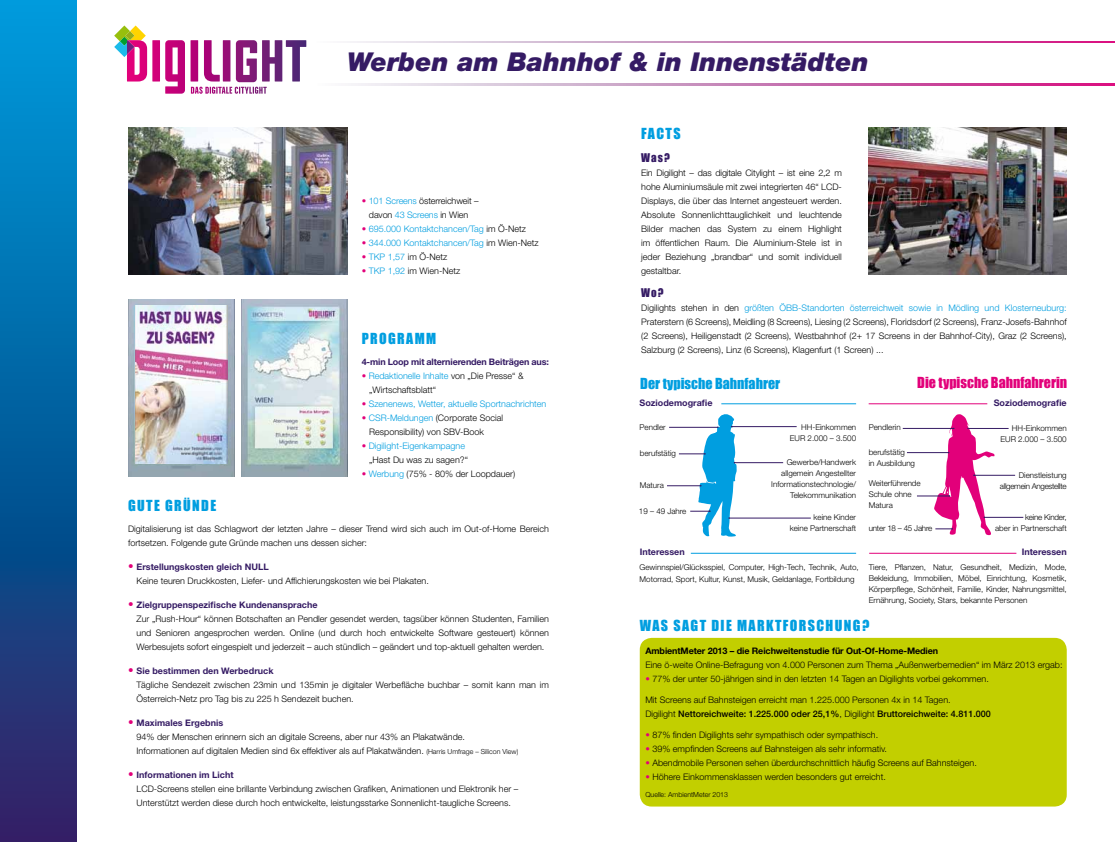
<style>
.page{position:relative;width:1115px;height:842px;background:#fff}
.page>*{position:absolute;margin:0;border:0;box-sizing:border-box;transform-origin:0 0}
.t1{font:italic 900 26px "Helvetica Neue LT Std";color:#351b64}
.t2{font:14px "Impact";letter-spacing:.1em;color:#009ee0}
.t3{font:14px "Impact";color:#e2007a}
.t4{font:14px "Impact";color:#009ee0}
.t5{font:11px "Impact";color:#351b64}
.t6{font:300 9px/14px "Helvetica Neue LT Std";color:#000}
.t7{font:300 9px/14px "Helvetica Neue LT Std";color:#009ee0}
.t8{font:700 9px "Helvetica Neue LT Std";color:#351b64}
.t9{font:700 9px "Helvetica Neue LT Std";letter-spacing:-.01em;color:#000}
.t10{font:300 8px/11px "Helvetica Neue LT Std";color:#000;text-align:right}
.t11{font:300 8px/11px "Helvetica Neue LT Std";letter-spacing:-.035em;color:#000;text-align:right}
.t12{font:300 8px "Helvetica Neue LT Std";letter-spacing:-.025em;color:#000}
.t13{font:300 7px "Helvetica Neue LT Std";color:#000}
.s1{color:#e2007a}
.s2{color:#009ee0}
.s3{color:#000}
.s4{font-size:11px;color:#e2007a}
.s5{font-weight:700;color:#351b64}
.s6{font-weight:700;font-size:11px;color:#e2007a}
.s7{font-size:7px}
.s8{font-weight:500}
</style>
<div class="page">
<div style="left:639px;top:638px;width:427px;height:168px;background:#c2cf00;border-radius:12px"></div>
<svg style="left:114px;top:26px;width:192px;height:68px"></svg>
<svg style="left:350px;top:41px;width:764px;height:2px;background:#d182b8"></svg>
<svg style="left:351px;top:84px;width:763px;height:1px"></svg>
<svg style="left:0;top:0;width:77px;height:842px;background:#0b5e9f"></svg>
<img style="left:868px;top:128px;width:198px;height:147px">
<img style="left:128px;top:128px;width:219px;height:147px">
<img style="left:128px;top:299px;width:106px;height:177px">
<hr style="left:666px;top:485px;width:34px;height:1px;background:#351b64">
<hr style="left:731px;top:426px;width:65px;height:1px;background:#351b64">
<hr style="left:690px;top:553px;width:165px;height:1px;background:#009ee0">
<hr style="left:721px;top:403px;width:134px;height:1px;background:#009ee0">
<hr style="left:868px;top:403px;width:118px;height:1px;background:#e2007a">
<hr style="left:868px;top:553px;width:148px;height:1px;background:#e2007a">
<hr style="left:906px;top:452px;width:42px;height:1px;background:#351b64">
<hr style="left:916px;top:496px;width:33px;height:1px;background:#351b64">
<hr style="left:968px;top:428px;width:40px;height:1px;background:#351b64">
<hr style="left:669px;top:427px;width:48px;height:1px;background:#351b64">
<svg style="left:678px;top:414px;width:58px;height:123px"></svg>
<hr style="left:734px;top:462px;width:48px;height:1px;background:#351b64">
<hr style="left:729px;top:518px;width:81px;height:1px;background:#351b64">
<hr style="left:902px;top:428px;width:51px;height:1px;background:#351b64">
<svg style="left:933px;top:414px;width:61px;height:121px"></svg>
<hr style="left:973px;top:475px;width:41px;height:1px;background:#351b64">
<hr style="left:983px;top:517px;width:39px;height:1px;background:#351b64">
<img style="left:241px;top:299px;width:106px;height:177px">
<img style="left:135px;top:306px;width:92px;height:157px">
<h1 class="t1" style="left:347px;top:46px;width:523px">Werben am Bahnhof &amp; in Innenstädten</h1>
<p class="t6" style="left:361px;top:194px;width:118px;text-align:center"><span class="s1">•</span> <span class="s2">101 Screens</span> österreichweit – davon <span class="s2">43 Screens</span> in Wien</p>
<p class="t7" style="left:361px;top:222px;width:166px"><span class="s1">•</span> 695.000 Kontaktchancen/Tag <span class="s3">im Ö-Netz</span></p>
<p class="t7" style="left:361px;top:236px;width:178px"><span class="s1">•</span> 344.000 Kontaktchancen/Tag <span class="s3">im Wien-Netz</span></p>
<p class="t6" style="left:361px;top:250px;width:87px"><span class="s1">•</span> <span class="s2">TKP 1,57</span> im Ö-Netz</p>
<p class="t6" style="left:361px;top:264px;width:100px"><span class="s1">•</span> <span class="s2">TKP 1,92</span> im Wien-Netz</p>
<h2 class="t2" style="left:361px;top:328px;width:76px">PROGRAMM</h2>
<p class="t8" style="left:361px;top:356px;width:189px">4-min Loop mit alternierenden Beiträgen aus:</p>
<p class="t6" style="left:369px;top:369px;width:156px;text-indent:-8px"><span class="s1">•</span> <span class="s2">Redaktionelle Inhalte</span> von „Die Presse“ &amp; „Wirtschaftsblatt“</p>
<p class="t7" style="left:361px;top:397px;width:186px"><span class="s1">•</span> Szenenews, Wetter, aktuelle Sportnachrichten</p>
<p class="t6" style="left:369px;top:411px;width:135px;text-indent:-8px"><span class="s1">•</span> <span class="s2">CSR-Meldungen</span> (Corporate Social<br>Responsibility) von SBV-Book</p>
<p class="t7" style="left:369px;top:439px;width:100px;text-indent:-8px"><span class="s1">•</span> Digilight-Eigenkampagne <span class="s3">„Hast Du was zu sagen?“</span></p>
<p class="t6" style="left:361px;top:467px;width:155px"><span class="s1">•</span> <span class="s2">Werbung</span> (75% - 80% der Loopdauer)</p>
<h2 class="t2" style="left:128px;top:495px;width:90px">GUTE GRÜNDE</h2>
<p class="t6" style="left:128px;top:522px;width:422px">Digitalisierung ist das Schlagwort der letzten Jahre – dieser Trend wird sich auch im Out-of-Home Bereich fortsetzen. Folgende gute Gründe machen uns dessen sicher:</p>
<p class="t6" style="left:136px;top:560px;width:294px;text-indent:-9px"><span class="s4">•</span> <span class="s5">Erstellungskosten gleich NULL<br></span>Keine teuren Druckkosten, Liefer- und Affichierungskosten wie bei Plakaten.</p>
<p class="t6" style="left:136px;top:598px;width:414px;text-indent:-9px"><span class="s6">•</span> <span class="s5">Zielgruppenspezifische Kundenansprache<br></span>Zur „Rush-Hour“ können Botschaften an Pendler gesendet werden, tagsüber können Studenten, Familien und Senioren angesprochen werden. Online (und durch hoch entwickelte Software gesteuert) können Werbesujets sofort eingespielt und jederzeit – auch stündlich – geändert und top-aktuell gehalten werden.</p>
<p class="t6" style="left:136px;top:664px;width:414px;text-indent:-9px"><span class="s6">•</span> <span class="s5">Sie bestimmen den Werbedruck<br></span>Tägliche Sendezeit zwischen 23min und 135min je digitaler Werbefläche buchbar – somit kann man im<br>Österreich-Netz pro Tag bis zu 225 h Sendezeit buchen.</p>
<p class="t6" style="left:136px;top:716px;width:383px;text-indent:-9px"><span class="s6">•</span> <span class="s5">Maximales Ergebnis<br></span>94% der Menschen erinnern sich an digitale Screens, aber nur 43% an Plakatwände.<br>Informationen auf digitalen Medien sind 6x effektiver als auf Plakatwänden. <span class="s7">(Harris Umfrage – Silicon View)</span></p>
<p class="t6" style="left:136px;top:768px;width:383px;text-indent:-9px"><span class="s6">•</span> <span class="s5">Informationen im Licht<br></span>LCD-Screens stellen eine brillante Verbindung zwischen Grafiken, Animationen und Elektronik her –<br>Unterstützt werden diese durch hoch entwickelte, leistungsstarke Sonnenlicht-taugliche Screens.</p>
<h2 class="t2" style="left:641px;top:122px;width:41px">FACTS</h2>
<p class="t5" style="left:641px;top:149px;width:30px">Was?</p>
<p class="t6" style="left:641px;top:165px;width:202px;text-align:justify">Ein Digilight – das digitale Citylight – ist eine 2,2 m hohe Aluminiumsäule mit zwei integrierten 46“ LCD-Displays, die über das Internet angesteuert werden.<br>Absolute Sonnenlichttauglichkeit und leuchtende Bilder machen das System zu einem Highlight im öffentlichen Raum. Die Aluminium-Stele ist in jeder Beziehung „brandbar“ und somit individuell gestaltbar.</p>
<p class="t5" style="left:641px;top:284px;width:24px">Wo?</p>
<p class="t6" style="left:641px;top:300px;width:427px;text-align:justify">Digilights stehen in den <span class="s2">größten ÖBB-Standorten österreichweit sowie in Mödling und Klosterneuburg:<br></span>Praterstern (6 Screens), Meidling (8 Screens), Liesing (2 Screens), Floridsdorf (2 Screens), Franz-Josefs-Bahnhof (2 Screens), Heiligenstadt (2 Screens), Westbahnhof (2+ 17 Screens in der Bahnhof-City), Graz (2 Screens), Salzburg (2 Screens), Linz (6 Screens), Klagenfurt (1 Screen) ...</p>
<h2 class="t4" style="left:640px;top:372px;width:141px">Der typische Bahnfahrer</h2>
<h2 class="t3" style="left:917px;top:372px;width:151px">Die typische Bahnfahrerin</h2>
<p class="t8" style="left:639px;top:397px;width:74px">Soziodemografie</p>
<p class="t8" style="left:993px;top:397px;width:74px">Soziodemografie</p>
<p class="t10" style="left:639px;top:421px;width:28px">Pendler</p>
<p class="t10" style="left:639px;top:448px;width:38px">berufstätig</p>
<p class="t10" style="left:639px;top:479px;width:26px">Matura</p>
<p class="t10" style="left:638px;top:505px;width:49px">19 – 49 Jahre</p>
<p class="t10" style="left:789px;top:421px;width:68px">HH-Einkommen<br>EUR 2.000 – 3.500</p>
<p class="t10" style="left:771px;top:456px;width:86px">Gewerbe/Handwerk allgemein Angestellter<br>Informationstechnologie/<br>Telekommunikation</p>
<p class="t10" style="left:789px;top:512px;width:68px">keine Kinder<br>keine Partnerschaft</p>
<p class="t10" style="left:868px;top:422px;width:34px">Pendlerin</p>
<p class="t10" style="left:868px;top:446px;width:48px;text-align:left">berufstätig<br>in Ausbildung</p>
<p class="t10" style="left:868px;top:478px;width:54px;text-align:left">Weiterführende<br>Schule ohne<br>Matura</p>
<p class="t12" style="left:868px;top:523px;width:65px">unter 18 – 45 Jahre</p>
<p class="t10" style="left:1000px;top:423px;width:68px">HH-Einkommen<br>EUR 2.000 – 3.500</p>
<p class="t11" style="left:999px;top:469px;width:68px">Dienstleistung allgemein Angestellte</p>
<p class="t10" style="left:994px;top:511px;width:73px">keine Kinder,<br>aber in Partnerschaft</p>
<p class="t8" style="left:639px;top:546px;width:47px">Interessen</p>
<p class="t10" style="left:639px;top:561px;width:221px;line-height:12px;text-align:left">Gewinnspiel/Glücksspiel, Computer, High-Tech, Technik, Auto,<br>Motorrad, Sport, Kultur, Kunst, Musik, Geldanlage, Fortbildung</p>
<p class="t8" style="left:1021px;top:547px;width:46px">Interessen</p>
<p class="t10" style="left:868px;top:562px;width:199px;text-align:justify">Tiere, Pflanzen, Natur, Gesundheit, Medizin, Mode, Bekleidung, Immobilien, Möbel, Einrichtung, Kosmetik, Körperpflege, Schönheit, Familie, Kinder, Nahrungsmittel, Ernährung, Society, Stars, bekannte Personen</p>
<h2 class="t2" style="left:639px;top:615px;width:231px">WAS SAGT DIE MARKTFORSCHUNG?</h2>
<p class="t9" style="left:645px;top:645px;width:294px">AmbientMeter 2013 – die Reichweitenstudie für Out-Of-Home-Medien</p>
<p class="t6" style="left:645px;top:658px;width:418px">Eine ö-weite Online-Befragung von 4.000 Personen zum Thema „Außenwerbemedien“ im März 2013 ergab:</p>
<p class="t6" style="left:645px;top:672px;width:345px"><span class="s1">•</span> 77% der unter 50-jährigen sind in den letzten 14 Tagen an Digilights vorbei gekommen.</p>
<p class="t6" style="left:645px;top:693px;width:347px">Mit Screens auf Bahnsteigen erreicht man 1.225.000 Personen 4x in 14 Tagen.<br>Digilight <span class="s8">Nettoreichweite: 1.225.000 oder 25,1%</span>, Digilight <span class="s8">Bruttoreichweite: 4.811.000</span></p>
<p class="t6" style="left:645px;top:728px;width:234px"><span class="s1">•</span> 87% finden Digilights sehr sympathisch oder sympathisch.</p>
<p class="t6" style="left:645px;top:742px;width:243px"><span class="s1">•</span> 39% empfinden Screens auf Bahnsteigen als sehr informativ.</p>
<p class="t6" style="left:645px;top:756px;width:333px"><span class="s1">•</span> Abendmobile Personen sehen überdurchschnittlich häufig Screens auf Bahnsteigen.</p>
<p class="t6" style="left:645px;top:770px;width:242px"><span class="s1">•</span> Höhere Einkommensklassen werden besonders gut erreicht.</p>
<p class="t13" style="left:645px;top:790px;width:84px">Quelle: AmbientMeter 2013</p>
</div>
